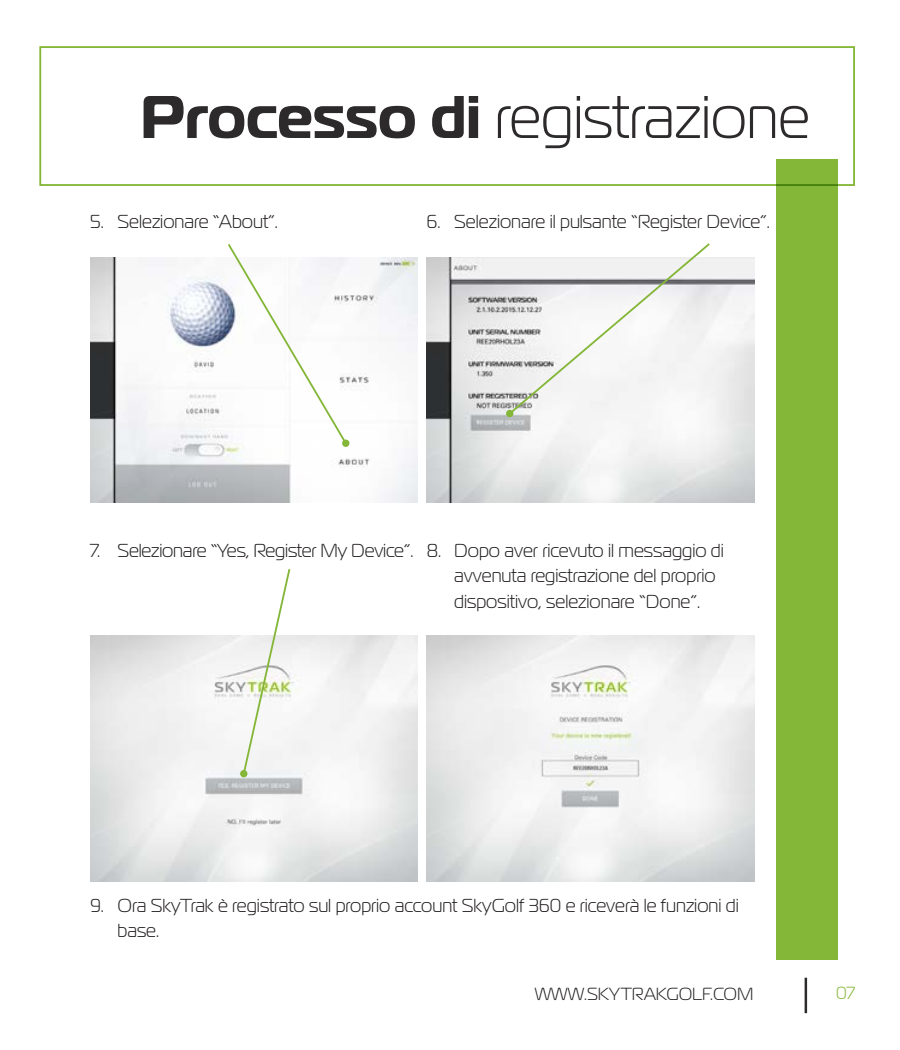
<style>
.page{position:relative;width:900px;height:1050px;background:#fff}
.page>*{position:absolute;margin:0;border:0;box-sizing:border-box;transform-origin:0 0}
.Big_Title{font:300 60px "Magistral";color:#2d2a2b}
.t1{font:300 18.75px/25px "Magistral";color:#231f20}
.t2{font:300 17.5px "Magistral";color:#231f20}
.t3{font:300 17.5px "Magistral";color:#84b638}
.s1{font-weight:700}
</style>
<div class="page">
<img style="left:90px;top:257px;width:327px;height:246px">
<svg style="left:226px;top:244px;width:122px;height:202px"></svg>
<div style="left:342px;top:440px;width:7px;height:7px;background:#84b638;border-radius:50%"></div>
<img style="left:427px;top:257px;width:327px;height:246px">
<img style="left:90px;top:636px;width:327px;height:246px">
<img style="left:427px;top:636px;width:327px;height:246px">
<svg style="left:507px;top:243px;width:205px;height:173px"></svg>
<div style="left:506px;top:410px;width:7px;height:7px;background:#84b638;border-radius:50%"></div>
<svg style="left:242px;top:569px;width:50px;height:207px"></svg>
<div style="left:240px;top:770px;width:7px;height:7px;background:#84b638;border-radius:50%"></div>
<div style="left:39px;top:46px;width:816px;height:140px;border:2px solid #84b638"></div>
<hr style="left:805px;top:978px;width:2px;height:35px;background:#2d2a2b">
<div style="left:777px;top:160px;width:61px;height:800px;background:#84b638"></div>
<p class="Big_Title" style="left:140px;top:81px;width:671px"><span class="s1">Processo di</span> registrazione</p>
<p class="t1" style="left:90px;top:209px;width:189px">5. Selezionare “About”.</p>
<p class="t1" style="left:427px;top:209px;width:345px">6. Selezionare il pulsante “Register Device”.</p>
<p class="t1" style="left:90px;top:538px;width:325px">7. Selezionare “Yes, Register My Device”.</p>
<p class="t1" style="left:454px;top:538px;width:271px;text-indent:-28px">8. Dopo aver ricevuto il messaggio di avvenuta registrazione del proprio dispositivo, selezionare “Done”.</p>
<p class="t1" style="left:118px;top:893px;width:623px;text-indent:-28px">9. Ora SkyTrak è registrato sul proprio account SkyGolf 360 e riceverà le funzioni di base.</p>
<p class="t2" style="left:535px;top:983px;width:220px">WWW.SKYTRAKGOLF.COM</p>
<p class="t3" style="left:836px;top:982px;width:20px">07</p>
</div>
